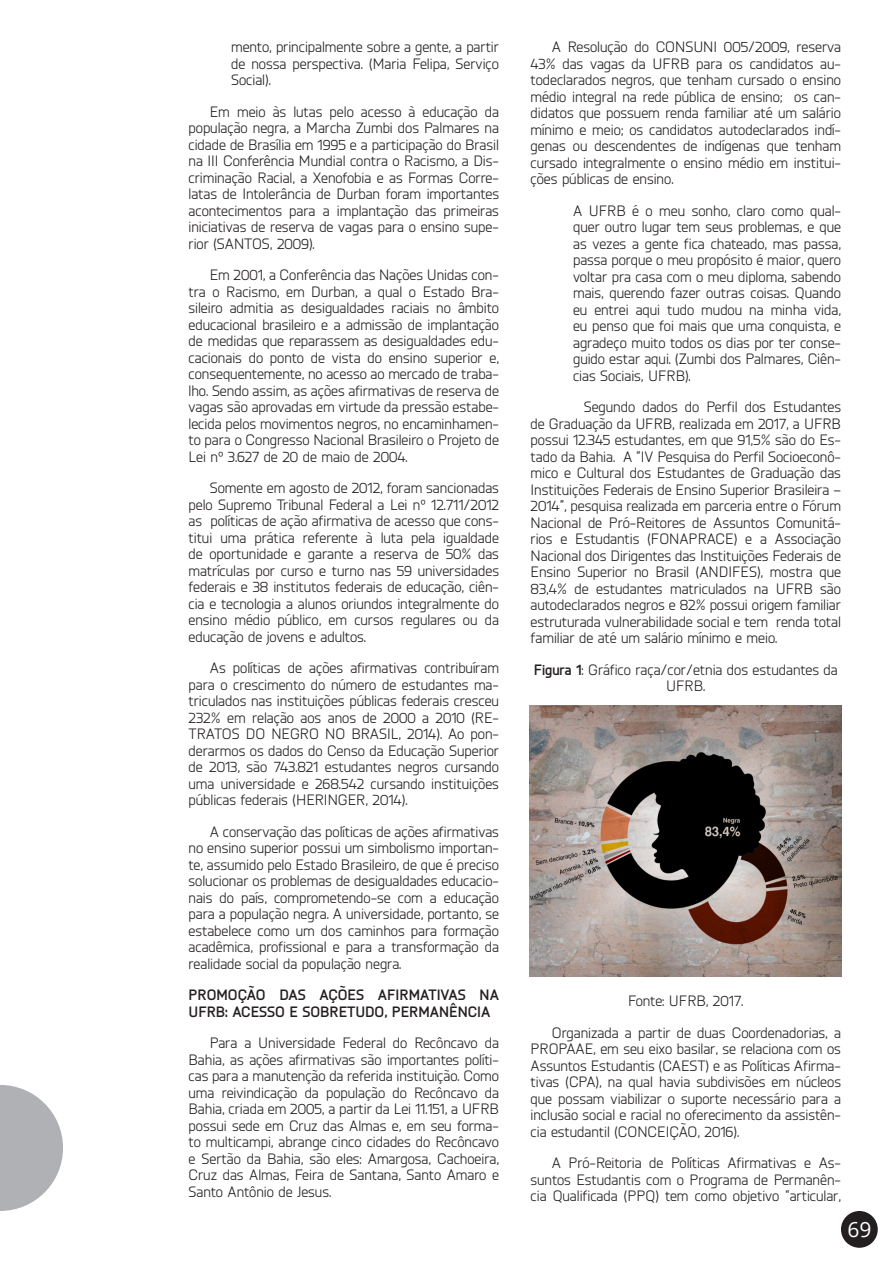
<style>
.page{position:relative;width:893px;height:1263px;background:#fff}
.page>*{position:absolute;margin:0;border:0;box-sizing:border-box;transform-origin:0 0}
.t1{font:21px "Open Sans";color:#fff}
.t2{font:15px/16.5px "Knul";color:#231f20;text-align:justify}
.t3{font:700 15px/16.5px "Knul";color:#231f20}
.s1{font-weight:700}
</style>
<div class="page">
<div style="left:841px;top:1211px;width:37px;height:37px;background:#231f20;border-radius:50%"></div>
<svg style="left:0;top:1085px;width:63px;height:126px"></svg>
<img style="left:530px;top:706px;width:311px;height:271px">
<p class="t2" style="left:231px;top:38px;width:269px">mento, principalmente sobre a gente, a partir de nossa perspectiva. (Maria Felipa, Serviço Social).</p>
<p class="t2" style="left:189px;top:102px;width:312px;text-indent:21px">Em meio às lutas pelo acesso à educação da população negra, a Marcha Zumbi dos Palmares na cidade de Brasília em 1995 e a participação do Brasil na III Conferência Mundial contra o Racismo, a Dis&shy;criminação Racial, a Xenofobia e as Formas Corre&shy;latas de Intolerância de Durban foram importantes acontecimentos para a implantação das primeiras iniciativas de reserva de vagas para o ensino supe&shy;rior (SANTOS, 2009).</p>
<p class="t2" style="left:189px;top:266px;width:312px;text-indent:21px">Em 2001, a Conferência das Nações Unidas con&shy;tra o Racismo, em Durban, a qual o Estado Bra&shy;sileiro admitia as desigualdades raciais no âmbito educacional brasileiro e a admissão de implantação de medidas que reparassem as desigualdades edu&shy;cacionais do ponto de vista do ensino superior e, consequentemente, no acesso ao mercado de traba&shy;lho. Sendo assim, as ações afirmativas de reserva de vagas são aprovadas em virtude da pressão estabe&shy;lecida pelos movimentos negros, no encaminhamen&shy;to para o Congresso Nacional Brasileiro o Projeto de Lei nº 3.627 de 20 de maio de 2004.</p>
<p class="t2" style="left:189px;top:479px;width:312px;text-indent:21px">Somente em agosto de 2012, foram sancionadas pelo Supremo Tribunal Federal a Lei nº 12.711/2012 as políticas de ação afirmativa de acesso que cons&shy;titui uma prática referente à luta pela igualdade de oportunidade e garante a reserva de 50% das matrículas por curso e turno nas 59 universidades federais e 38 institutos federais de educação, ciên&shy;cia e tecnologia a alunos oriundos integralmente do ensino médio público, em cursos regulares ou da educação de jovens e adultos.</p>
<p class="t2" style="left:189px;top:659px;width:312px;text-indent:21px">As políticas de ações afirmativas contribuíram para o crescimento do número de estudantes ma&shy;triculados nas instituições públicas federais cresceu 232% em relação aos anos de 2000 a 2010 (RE-TRATOS DO NEGRO NO BRASIL, 2014). Ao pon&shy;derarmos os dados do Censo da Educação Superior de 2013, são 743.821 estudantes negros cursando uma universidade e 268.542 cursando instituições públicas federais (HERINGER, 2014).</p>
<p class="t2" style="left:189px;top:822px;width:312px;text-indent:21px">A conservação das políticas de ações afirmativas no ensino superior possui um simbolismo importan&shy;te, assumido pelo Estado Brasileiro, de que é preciso solucionar os problemas de desigualdades educacio&shy;nais do país, comprometendo-se com a educação para a população negra. A universidade, portanto, se estabelece como um dos caminhos para formação acadêmica, profissional e para a transformação da realidade social da população negra.</p>
<p class="t3" style="left:189px;top:985px;width:312px">PROMOÇÃO DAS AÇÕES AFIRMATIVAS NA<br>UFRB: ACESSO E SOBRETUDO, PERMANÊNCIA</p>
<p class="t2" style="left:189px;top:1034px;width:312px;text-indent:21px">Para a Universidade Federal do Recôncavo da Bahia, as ações afirmativas são importantes políti&shy;cas para a manutenção da referida instituição. Como uma reivindicação da população do Recôncavo da Bahia, criada em 2005, a partir da Lei 11.151, a UFRB possui sede em Cruz das Almas e, em seu forma&shy;to multicampi, abrange cinco cidades do Recôncavo e Sertão da Bahia, são eles: Amargosa, Cachoeira, Cruz das Almas, Feira de Santana, Santo Amaro e Santo Antônio de Jesus.</p>
<p class="t2" style="left:531px;top:38px;width:312px;text-indent:21px">A Resolução do CONSUNI 005/2009, reserva 43% das vagas da UFRB para os candidatos au&shy;todeclarados negros, que tenham cursado o ensino médio integral na rede pública de ensino; os can&shy;didatos que possuem renda familiar até um salário mínimo e meio; os candidatos autodeclarados indí&shy;genas ou descendentes de indígenas que tenham cursado integralmente o ensino médio em institui&shy;ções públicas de ensino.</p>
<p class="t2" style="left:573px;top:201px;width:269px">A UFRB é o meu sonho, claro como qual&shy;quer outro lugar tem seus problemas, e que as vezes a gente fica chateado, mas passa, passa porque o meu propósito é maior, quero voltar pra casa com o meu diploma, sabendo mais, querendo fazer outras coisas. Quando eu entrei aqui tudo mudou na minha vida, eu penso que foi mais que uma conquista, e agradeço muito todos os dias por ter conse&shy;guido estar aqui. (Zumbi dos Palmares, Ciên&shy;cias Sociais, UFRB).</p>
<p class="t2" style="left:531px;top:398px;width:312px;text-indent:53px">Segundo dados do Perfil dos Estudantes de Graduação da UFRB, realizada em 2017, a UFRB possui 12.345 estudantes, em que 91,5% são do Es&shy;tado da Bahia. A “IV Pesquisa do Perfil Socioeconô&shy;mico e Cultural dos Estudantes de Graduação das Instituições Federais de Ensino Superior Brasileira – 2014”, pesquisa realizada em parceria entre o Fórum Nacional de Pró-Reitores de Assuntos Comunitá&shy;rios e Estudantis (FONAPRACE) e a Associação Nacional dos Dirigentes das Instituições Federais de Ensino Superior no Brasil (ANDIFES), mostra que 83,4% de estudantes matriculados na UFRB são autodeclarados negros e 82% possui origem familiar estruturada vulnerabilidade social e tem renda total familiar de até um salário mínimo e meio.</p>
<p class="t2" style="left:534px;top:660px;width:305px;text-align:center"><span class="s1">Figura 1</span>: Gráfico raça/cor/etnia dos estudantes da<br>UFRB.</p>
<p class="t2" style="left:628px;top:992px;width:117px">Fonte: UFRB, 2017.</p>
<p class="t2" style="left:531px;top:1023px;width:312px;text-indent:21px">Organizada a partir de duas Coordenadorias, a PROPAAE, em seu eixo basilar, se relaciona com os Assuntos Estudantis (CAEST) e as Políticas Afirma&shy;tivas (CPA), na qual havia subdivisões em núcleos que possam viabilizar o suporte necessário para a inclusão social e racial no oferecimento da assistên&shy;cia estudantil (CONCEIÇÃO, 2016).</p>
<p class="t2" style="left:531px;top:1154px;width:312px;text-indent:21px">A Pró-Reitoria de Políticas Afirmativas e As&shy;suntos Estudantis com o Programa de Permanên&shy;cia Qualificada (PPQ) tem como objetivo “articular,</p>
<h1 class="t1" style="left:847px;top:1215px;width:26px">69</h1>
</div>
